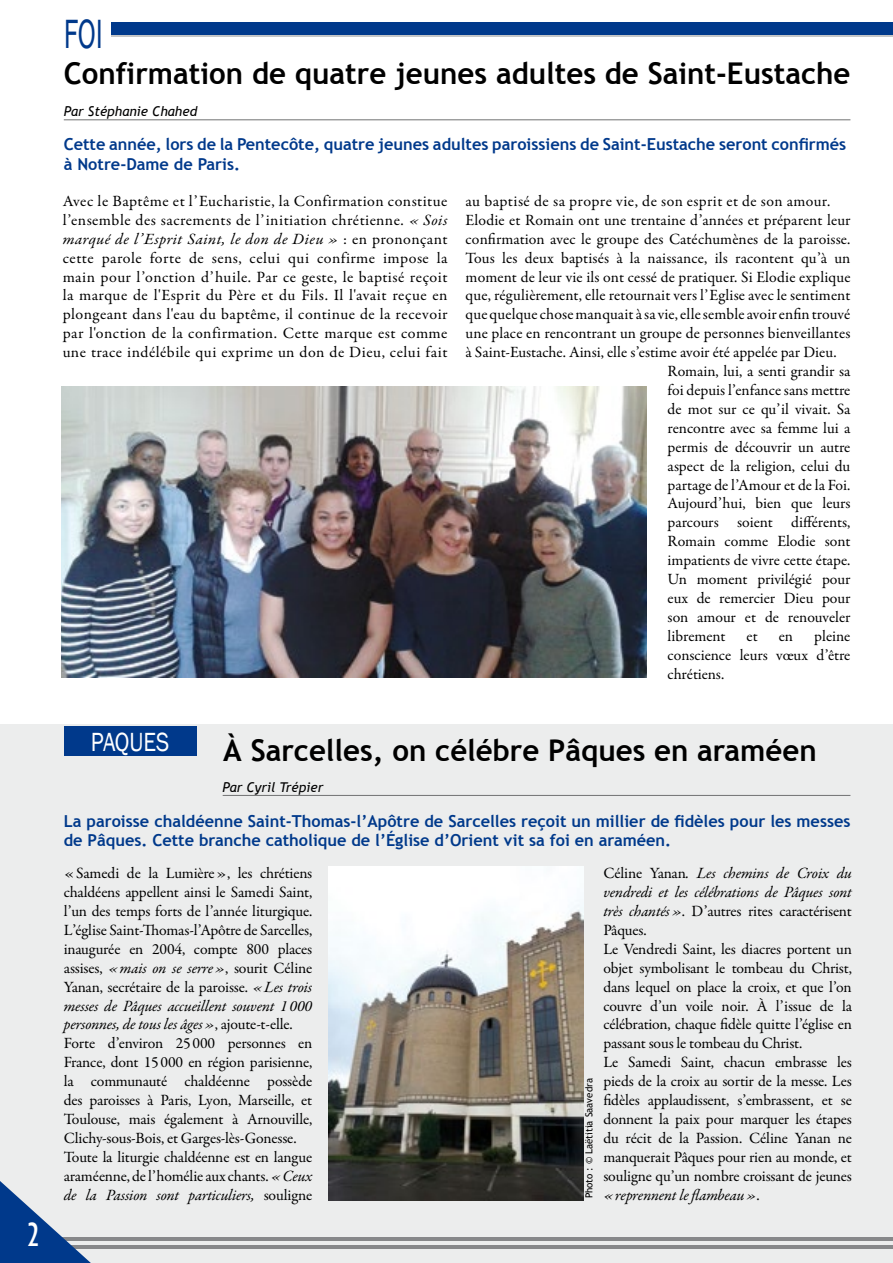
<style>
.page{position:relative;width:893px;height:1263px;background:#fff}
.page>*{position:absolute;margin:0;border:0;box-sizing:border-box;transform-origin:0 0}
.t1{font:42px "Franklin Gothic";color:#00398b;scale:.68 1}
.t2{font:condensed 34.5px "Gill Sans";color:#fff}
.t3{font:700 30px "Trebuchet MS";color:#000}
.t4{font:27px "Franklin Gothic";color:#fff;scale:.86 1}
.t5{font:700 16.5px/19.8px "Trebuchet MS";color:#00398b}
.t6{font:15.75px/18.9px "Garamond Premr Pro";letter-spacing:-.005em;color:#000;text-align:justify}
.t7{font:italic 15.75px/18.9px "Garamond Premr Pro";letter-spacing:-.015em;color:#000;text-align:justify}
.t8{font:15.75px "Garamond Premr Pro";letter-spacing:.03em;color:#000}
.t9{font:italic 13.5px "Trebuchet MS";color:#000}
.t10{font:9.75px "Trebuchet MS";color:#000}
.s1{font-style:italic}
.s2{font-style:normal}
</style>
<div class="page">
<div style="left:0;top:724px;width:893px;height:539px;background:#eceded"></div>
<hr style="left:111px;top:34px;width:782px;height:3px;background:#c4c5c6">
<div style="left:111px;top:22px;width:782px;height:13px;background:#00398b"></div>
<hr style="left:0;top:1237px;width:893px;height:4px;background:#87888a">
<hr style="left:0;top:1245px;width:893px;height:3px;background:#87888a">
<svg style="left:0;top:1181px;width:91px;height:82px"></svg>
<hr style="left:64px;top:119px;width:786px;height:1px;background:#707172">
<hr style="left:223px;top:795px;width:627px;height:1px;background:#707172">
<div style="left:64px;top:726px;width:133px;height:30px;background:#00398b"></div>
<img style="left:328px;top:866px;width:256px;height:335px">
<img style="left:62px;top:387px;width:584px;height:291px">
<p class="t2" style="left:27px;top:1214px;width:14px">2</p>
<p class="t1" style="left:64px;top:8px;width:59px">FOI</p>
<p class="t3" style="left:64px;top:55px;width:788px">Confirmation de quatre jeunes adultes de Saint-Eustache</p>
<p class="t9" style="left:64px;top:103px;width:135px">Par Stéphanie Chahed</p>
<p class="t5" style="left:64px;top:135px;width:784px">Cette année, lors de la Pentecôte, quatre jeunes adultes paroissiens de Saint-Eustache seront confirmés à Notre-Dame de Paris.</p>
<p class="t6" style="left:63px;top:192px;width:386px">Avec le Baptême et l’Eucharistie, la Confirmation constitue l’ensemble des sacrements de l’initiation chrétienne. <span class="s1">« Sois marqué de l’Esprit Saint, le don de Dieu »</span> : en prononçant cette parole forte de sens, celui qui confirme impose la main pour l’onction d’huile. Par ce geste, le baptisé reçoit la marque de l'Esprit du Père et du Fils. Il l'avait reçue en plongeant dans l'eau du baptême, il continue de la recevoir par l'onction de la confirmation. Cette marque est comme une trace indélébile qui exprime un don de Dieu, celui fait</p>
<p class="t8" style="left:466px;top:191px;width:366px">au baptisé de sa propre vie, de son esprit et de son amour.</p>
<p class="t6" style="left:466px;top:211px;width:386px">Elodie et Romain ont une trentaine d’années et préparent leur confirmation avec le groupe des Catéchumènes de la paroisse.<br>Tous les deux baptisés à la naissance, ils racontent qu’à un moment de leur vie ils ont cessé de pratiquer. Si Elodie explique que, régulièrement, elle retournait vers l’Eglise avec le sentiment que quelque chose manquait à sa vie, elle semble avoir enfin trouvé une place en rencontrant un groupe de personnes bienveillantes à Saint-Eustache. Ainsi, elle s’estime avoir été appelée par Dieu.</p>
<p class="t6" style="left:668px;top:362px;width:184px">Romain, lui, a senti grandir sa foi depuis l’enfance sans mettre de mot sur ce qu’il vivait. Sa rencontre avec sa femme lui a permis de découvrir un autre aspect de la religion, celui du partage de l’Amour et de la Foi.</p>
<p class="t6" style="left:668px;top:494px;width:184px">Aujourd’hui, bien que leurs parcours soient différents, Romain comme Elodie sont impatients de vivre cette étape.<br>Un moment privilégié pour eux de remercier Dieu pour son amour et de renouveler librement</p>
<p class="t6" style="left:668px;top:627px;width:184px;text-indent:147px">pleine conscience leurs vœux d’être chrétiens.</p>
<p class="t6" style="left:747px;top:627px;width:13px">et</p>
<p class="t6" style="left:779px;top:627px;width:16px">en</p>
<p class="t4" style="left:91px;top:725px;width:93px">PAQUES</p>
<p class="t3" style="left:223px;top:731px;width:595px">À Sarcelles, on célébre Pâques en araméen</p>
<p class="t9" style="left:223px;top:779px;width:102px">Par Cyril Trépier</p>
<p class="t5" style="left:64px;top:811px;width:788px">La paroisse chaldéenne Saint-Thomas-l’Apôtre de Sarcelles reçoit un millier de fidèles pour les messes de Pâques. Cette branche catholique de l’Église d’Orient vit sa foi en araméen.</p>
<p class="t6" style="left:64px;top:864px;width:250px">«Samedi de la Lumière», les chrétiens chaldéens appellent ainsi le Samedi Saint, l’un des temps forts de l’année liturgique.<br>L’église Saint-Thomas-l’Apôtre de Sarcelles, inaugurée en 2004, compte 800 places assises, <span class="s1">«mais on se serre»</span>, sourit Céline Yanan, secrétaire de la paroisse. <span class="s1">«Les trois messes de Pâques accueillent souvent 1000 personnes, de tous les âges»</span>, ajoute-t-elle.</p>
<p class="t6" style="left:64px;top:1034px;width:250px">Forte d’environ 25000 personnes en France, dont 15000 en région parisienne, la communauté chaldéenne possède des paroisses à Paris, Lyon, Marseille, et Toulouse, mais également à Arnouville, Clichy-sous-Bois, et Garges-lès-Gonesse.</p>
<p class="t6" style="left:64px;top:1148px;width:250px">Toute la liturgie chaldéenne est en langue araméenne, de l’homélie aux chants. <span class="s1">«Ceux de la Passion sont particuliers,</span> souligne</p>
<p class="t10" style="left:583px;top:1198px;width:122px;rotate:-90deg">Photo : © Laëtitia Saavedra</p>
<p class="t7" style="left:603px;top:865px;width:250px"><span class="s2">Céline Yanan</span>. Les chemins de Croix du vendredi et les célébrations de Pâques sont très chantés»<span class="s2">. D’autres rites caractérisent Pâques.</span></p>
<p class="t6" style="left:603px;top:940px;width:250px">Le Vendredi Saint, les diacres portent un objet symbolisant le tombeau du Christ, dans lequel on place la croix, et que l’on couvre d’un voile noir. À l’issue de la célébration, chaque fidèle quitte l’église en passant sous le tombeau du Christ.</p>
<p class="t6" style="left:603px;top:1053px;width:250px">Le Samedi Saint, chacun embrasse les pieds de la croix au sortir de la messe. Les fidèles applaudissent, s’embrassent, et se donnent la paix pour marquer les étapes du récit de la Passion. Céline Yanan ne manquerait Pâques pour rien au monde, et souligne qu’un nombre croissant de jeunes <span class="s1">«reprennent le flambeau»</span>.</p>
</div>
